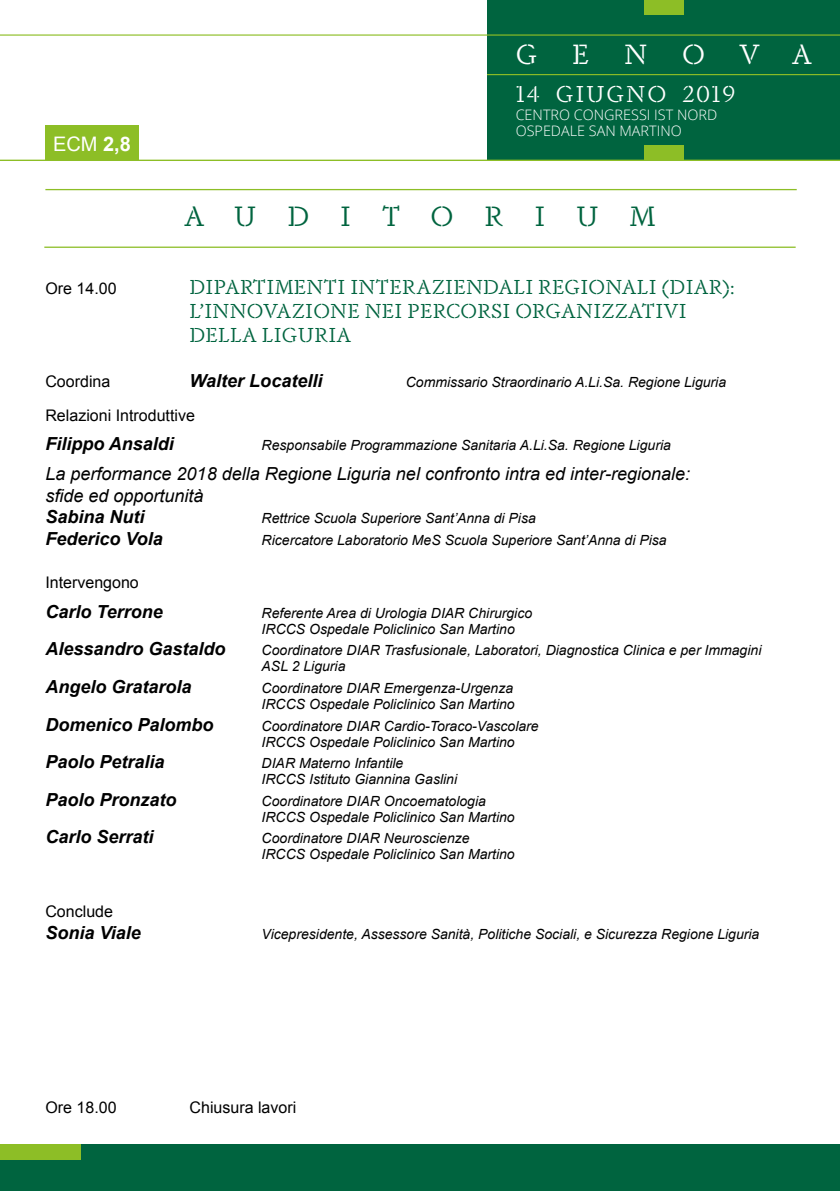
<style>
.page{position:relative;width:840px;height:1191px;background:#fff}
.page>*{position:absolute;margin:0;border:0;box-sizing:border-box;transform-origin:0 0}
.t1{font:27.6px "Dapifer Stencil";letter-spacing:1.11em;color:#00643f}
.t2{font:27.6px "Dapifer Stencil";color:#fff}
.t3{font:22.8px "Dapifer Stencil";letter-spacing:.08em;color:#fff}
.t4{font:20px/24px "Dapifer Stencil";letter-spacing:.01em;color:#00643f}
.t5{font:20px "Arial";color:#fff}
.t6{font:italic 700 18px "Arial";color:#000}
.t7{font:italic 18px/21.6px "Arial";color:#000}
.t8{font:16px "Arial";color:#000}
.t9{font:300 14.4px/16px "Open Sans";color:#fff}
.t10{font:italic 14px/16px "Arial";color:#000}
.s1{font-weight:700}
</style>
<div class="page">
<div style="left:486px;top:0;width:353px;height:160px;background:#00643f"></div>
<div style="left:644px;top:0;width:39px;height:15px;background:#8dbe26"></div>
<div style="left:644px;top:146px;width:39px;height:15px;background:#8dbe26"></div>
<hr style="left:0;top:160px;width:839px;height:1px;background:#8dbe26">
<hr style="left:0;top:34px;width:839px;height:2px;background:#8dbe26">
<hr style="left:486px;top:74px;width:353px;height:1px;background:#8dbe26">
<div style="left:0;top:1144px;width:839px;height:47px;background:#00643f"></div>
<div style="left:0;top:1144px;width:81px;height:15px;background:#8dbe26"></div>
<hr style="left:45px;top:189px;width:751px;height:1px;background:#8dbe26">
<hr style="left:44px;top:246px;width:751px;height:2px;background:#8dbe26">
<div style="left:45px;top:126px;width:94px;height:35px;background:#8dbe26"></div>
<h3 class="t5" style="left:53px;top:133px;width:79px">ECM <span class="s1">2,8</span></h3>
<h1 class="t2" style="left:515px;top:36px;width:23px">G</h1>
<h1 class="t2" style="left:572px;top:36px;width:19px">E</h1>
<h1 class="t2" style="left:623px;top:36px;width:25px">N</h1>
<h1 class="t2" style="left:681px;top:36px;width:131px">OVA</h1>
<h2 class="t3" style="left:515px;top:78px;width:221px">14 GIUGNO 2019</h2>
<p class="t9" style="left:515px;top:106px;width:203px">CENTRO CONGRESSI IST NORD<br>OSPEDALE SAN MARTINO</p>
<h1 class="t1" style="left:184px;top:198px;width:473px">AUDITORIUM</h1>
<p class="t8" style="left:45px;top:279px;width:73px">Ore 14.00</p>
<h3 class="t4" style="left:189px;top:274px;width:546px">DIPARTIMENTI INTERAZIENDALI REGIONALI (DIAR):<br>L’INNOVAZIONE NEI PERCORSI ORGANIZZATIVI<br>DELLA LIGURIA</h3>
<p class="t8" style="left:45px;top:373px;width:66px">Coordina</p>
<p class="t6" style="left:189px;top:371px;width:134px">Walter Locatelli</p>
<p class="t10" style="left:405px;top:374px;width:322px">Commissario Straordinario A.Li.Sa. Regione Liguria</p>
<p class="t8" style="left:45px;top:406px;width:151px">Relazioni Introduttive</p>
<p class="t6" style="left:45px;top:434px;width:130px">Filippo Ansaldi</p>
<p class="t10" style="left:261px;top:437px;width:410px">Responsabile Programmazione Sanitaria A.Li.Sa. Regione Liguria</p>
<p class="t7" style="left:45px;top:463px;width:646px">La performance 2018 della Regione Liguria nel confronto intra ed inter-regionale: sfide ed opportunità</p>
<p class="t6" style="left:45px;top:507px;width:101px">Sabina Nuti</p>
<p class="t10" style="left:261px;top:510px;width:275px">Rettrice Scuola Superiore Sant’Anna di Pisa</p>
<p class="t6" style="left:45px;top:528px;width:119px">Federico Vola</p>
<p class="t10" style="left:261px;top:532px;width:406px">Ricercatore Laboratorio MeS Scuola Superiore Sant’Anna di Pisa</p>
<p class="t8" style="left:45px;top:573px;width:95px">Intervengono</p>
<p class="t6" style="left:45px;top:601px;width:119px">Carlo Terrone</p>
<p class="t10" style="left:261px;top:605px;width:272px">Referente Area di Urologia DIAR Chirurgico<br>IRCCS Ospedale Policlinico San Martino</p>
<p class="t6" style="left:45px;top:639px;width:182px">Alessandro Gastaldo</p>
<p class="t10" style="left:261px;top:642px;width:501px">Coordinatore DIAR Trasfusionale, Laboratori, Diagnostica Clinica e per Immagini<br>ASL 2 Liguria</p>
<p class="t6" style="left:45px;top:676px;width:148px">Angelo Gratarola</p>
<p class="t10" style="left:261px;top:680px;width:254px">Coordinatore DIAR Emergenza-Urgenza<br>IRCCS Ospedale Policlinico San Martino</p>
<p class="t6" style="left:45px;top:714px;width:170px">Domenico Palombo</p>
<p class="t10" style="left:261px;top:717px;width:278px">Coordinatore DIAR Cardio-Toraco-Vascolare<br>IRCCS Ospedale Policlinico San Martino</p>
<p class="t6" style="left:45px;top:752px;width:121px">Paolo Petralia</p>
<p class="t10" style="left:261px;top:755px;width:197px">DIAR Materno Infantile<br>IRCCS Istituto Giannina Gaslini</p>
<p class="t6" style="left:45px;top:789px;width:133px">Paolo Pronzato</p>
<p class="t10" style="left:261px;top:793px;width:254px">Coordinatore DIAR Oncoematologia<br>IRCCS Ospedale Policlinico San Martino</p>
<p class="t6" style="left:45px;top:827px;width:110px">Carlo Serrati</p>
<p class="t10" style="left:261px;top:830px;width:254px">Coordinatore DIAR Neuroscienze<br>IRCCS Ospedale Policlinico San Martino</p>
<p class="t8" style="left:45px;top:903px;width:69px">Conclude</p>
<p class="t6" style="left:45px;top:922px;width:97px">Sonia Viale</p>
<p class="t10" style="left:261px;top:926px;width:499px">Vicepresidente, Assessore Sanità, Politiche Sociali, e Sicurezza Regione Liguria</p>
<p class="t8" style="left:45px;top:1098px;width:73px">Ore 18.00</p>
<p class="t8" style="left:189px;top:1098px;width:108px">Chiusura lavori</p>
</div>
